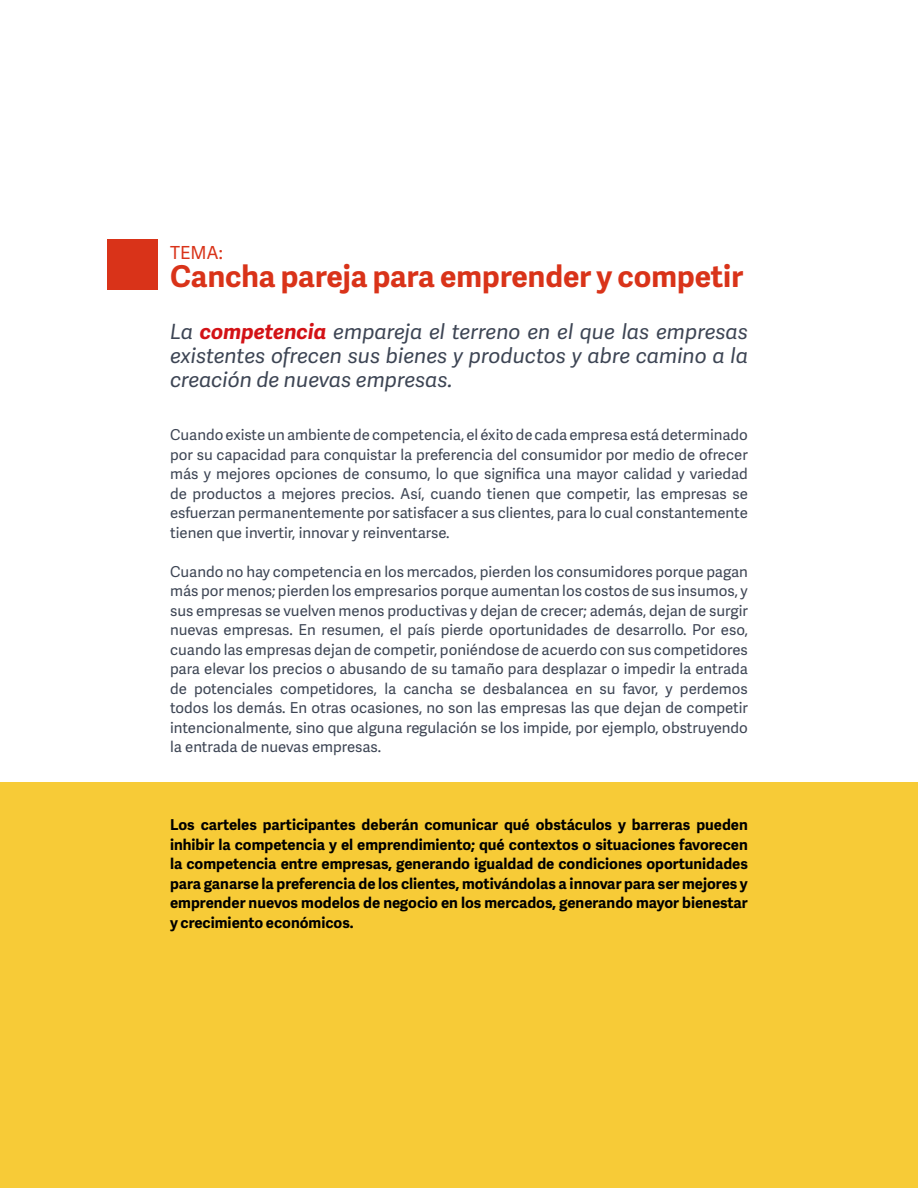
<style>
.page{position:relative;width:918px;height:1188px;background:#fff}
.page>*{position:absolute;margin:0;border:0;box-sizing:border-box;transform-origin:0 0}
.t1{font:700 30px "Adelle Sans";color:#d93319}
.t2{font:italic 21px/24px "Adelle Sans";color:#3d4554;text-align:justify}
.t3{font:18px "Adelle Sans";color:#d93319}
.t4{font:15px/19.5px "Adelle Sans";color:#3d4554;text-align:justify}
.t5{font:700 15px/19.5px "Adelle Sans";color:#000;text-align:justify}
.s1{font-weight:700;color:#d31216}
</style>
<div class="page">
<div style="left:107px;top:239px;width:51px;height:51px;background:#d93319"></div>
<div style="left:0;top:783px;width:918px;height:405px;background:#f7cb37"></div>
<p class="t3" style="left:170px;top:240px;width:54px">TEMA:</p>
<p class="t1" style="left:170px;top:255px;width:575px">Cancha pareja para emprender y competir</p>
<p class="t2" style="left:170px;top:319px;width:579px">La <span class="s1">competencia</span> empareja el terreno en el que las empresas existentes ofrecen sus bienes y productos y abre camino a la creación de nuevas empresas.</p>
<p class="t4" style="left:170px;top:425px;width:579px">Cuando existe un ambiente de competencia, el éxito de cada empresa está determinado por su capacidad para conquistar la preferencia del consumidor por medio de ofrecer más y mejores opciones de consumo, lo que significa una mayor calidad y variedad de productos a mejores precios. Así, cuando tienen que competir, las empresas se esfuerzan permanentemente por satisfacer a sus clientes, para lo cual constantemente tienen que invertir, innovar y reinventarse.</p>
<p class="t4" style="left:170px;top:561px;width:579px">Cuando no hay competencia en los mercados, pierden los consumidores porque pagan más por menos; pierden los empresarios porque aumentan los costos de sus insumos, y sus empresas se vuelven menos productivas y dejan de crecer; además, dejan de surgir nuevas empresas. En resumen, el país pierde oportunidades de desarrollo. Por eso, cuando las empresas dejan de competir, poniéndose de acuerdo con sus competidores para elevar los precios o abusando de su tamaño para desplazar o impedir la entrada de potenciales competidores, la cancha se desbalancea en su favor, y perdemos todos los demás. En otras ocasiones, no son las empresas las que dejan de competir intencionalmente, sino que alguna regulación se los impide, por ejemplo, obstruyendo la entrada de nuevas empresas.</p>
<p class="t5" style="left:170px;top:815px;width:579px">Los carteles participantes deberán comunicar qué obstáculos y barreras pueden inhibir la competencia y el emprendimiento; qué contextos o situaciones favorecen la competencia entre empresas, generando igualdad de condiciones oportunidades para ganarse la preferencia de los clientes, motivándolas a innovar para ser mejores y emprender nuevos modelos de negocio en los mercados, generando mayor bienestar y crecimiento económicos.</p>
</div>
